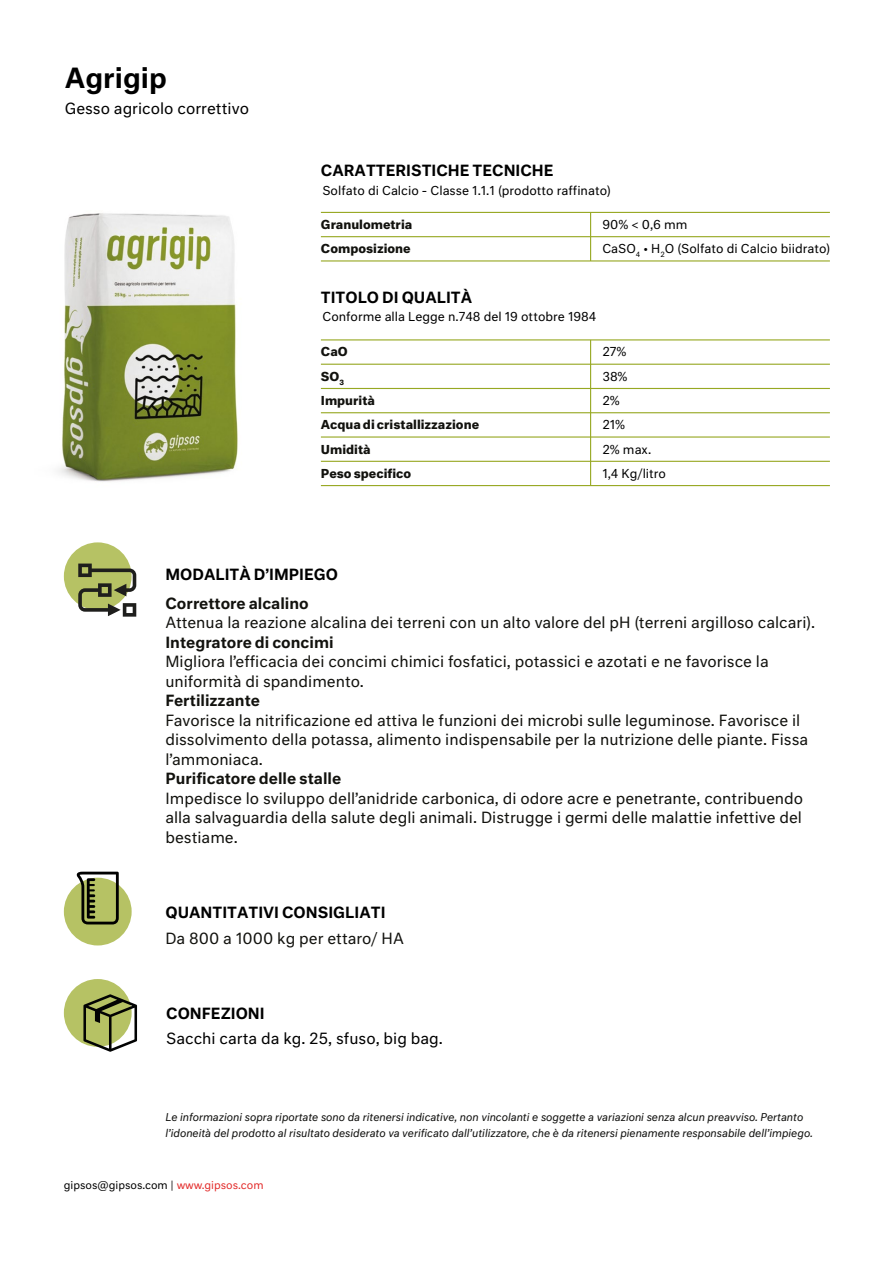
<style>
.page{position:relative;width:893px;height:1263px;background:#fff}
.page>*{position:absolute;margin:0;border:0;box-sizing:border-box;transform-origin:0 0}
.t1{font:500 27px "Neutral Std";color:#000}
.t2{font:15px/19.5px "Neutral Std";color:#12120e}
.t3{font:500 15px "Neutral Std";color:#000}
.t4{font:500 15px "Neutral Std";color:#12120e}
.t5{font:15px "Neutral Std";color:#000}
.t6{font:12px "Neutral Std";color:#000}
.t7{font:700 12px "Neutral Std";color:#12120e}
.t8{font:italic 10.5px/16.5px "Neutral Std";color:#11110f}
.t9{font:10.5px "Neutral Std";color:#000}
.s1{color:#e32c2b}
</style>
<div class="page">
<div style="left:64px;top:542px;width:68px;height:68px;background:#b6c264;border-radius:50%"></div>
<svg style="left:78px;top:563px;width:58px;height:54px"></svg>
<div style="left:64px;top:878px;width:68px;height:67px;background:#b6c264;border-radius:50%"></div>
<div style="left:64px;top:979px;width:68px;height:68px;background:#b6c264;border-radius:50%"></div>
<svg style="left:83px;top:994px;width:54px;height:58px"></svg>
<img style="left:58px;top:213px;width:180px;height:269px">
<hr style="left:321px;top:236px;width:509px;height:1px;background:#97a822">
<hr style="left:321px;top:212px;width:509px;height:1px;background:#97a822">
<svg style="left:590px;top:213px;width:1px;height:47px"></svg>
<hr style="left:321px;top:260px;width:509px;height:1px;background:#97a822">
<hr style="left:321px;top:339px;width:509px;height:1px;background:#97a822">
<hr style="left:321px;top:364px;width:509px;height:1px;background:#97a822">
<hr style="left:321px;top:388px;width:509px;height:1px;background:#97a822">
<hr style="left:321px;top:412px;width:509px;height:1px;background:#97a822">
<hr style="left:321px;top:436px;width:509px;height:2px;background:#97a822">
<hr style="left:321px;top:461px;width:509px;height:1px;background:#97a822">
<hr style="left:321px;top:485px;width:509px;height:1px;background:#97a822">
<hr style="left:590px;top:340px;width:1px;height:146px;background:#97a822">
<svg style="left:77px;top:872px;width:42px;height:52px"></svg>
<h1 class="t1" style="left:65px;top:60px;width:104px">Agrigip</h1>
<p class="t5" style="left:65px;top:99px;width:186px">Gesso agricolo correttivo</p>
<p class="t3" style="left:321px;top:161px;width:234px">CARATTERISTICHE TECNICHE</p>
<p class="t6" style="left:322px;top:183px;width:290px">Solfato di Calcio - Classe 1.1.1 (prodotto raffinato)</p>
<p class="t7" style="left:321px;top:216px;width:93px">Granulometria</p>
<p class="t6" style="left:602px;top:217px;width:87px">90% &lt; 0,6 mm</p>
<p class="t7" style="left:321px;top:241px;width:91px">Composizione</p>
<p class="t6" style="left:602px;top:241px;width:230px">CaSO<sub>4</sub> • H<sub>2</sub>O (Solfato di Calcio biidrato)</p>
<p class="t3" style="left:321px;top:287px;width:153px">TITOLO DI QUALITÀ</p>
<p class="t6" style="left:322px;top:309px;width:276px">Conforme alla Legge n.748 del 19 ottobre 1984</p>
<p class="t7" style="left:321px;top:344px;width:28px">CaO</p>
<p class="t6" style="left:602px;top:344px;width:26px">27%</p>
<p class="t7" style="left:321px;top:368px;width:25px">SO<sub>3</sub></p>
<p class="t7" style="left:321px;top:417px;width:160px">Acqua di cristallizzazione</p>
<p class="t6" style="left:602px;top:368px;width:27px">38%</p>
<p class="t7" style="left:321px;top:392px;width:56px">Impurità</p>
<p class="t6" style="left:602px;top:393px;width:19px">2%</p>
<p class="t6" style="left:602px;top:417px;width:24px">21%</p>
<p class="t7" style="left:321px;top:441px;width:51px">Umidità</p>
<p class="t6" style="left:602px;top:441px;width:50px">2% max.</p>
<p class="t7" style="left:321px;top:465px;width:92px">Peso specifico</p>
<p class="t6" style="left:602px;top:465px;width:65px">1,4 Kg/litro</p>
<p class="t3" style="left:165px;top:564px;width:174px">MODALITÀ D’IMPIEGO</p>
<p class="t4" style="left:165px;top:593px;width:145px">Correttore alcalino</p>
<p class="t2" style="left:165px;top:613px;width:651px">Attenua la reazione alcalina dei terreni con un alto valore del pH (terreni argilloso calcari).</p>
<p class="t4" style="left:165px;top:632px;width:170px">Integratore di concimi</p>
<p class="t2" style="left:165px;top:652px;width:605px">Migliora l’efficacia dei concimi chimici fosfatici, potassici e azotati e ne favorisce la uniformità di spandimento.</p>
<p class="t4" style="left:165px;top:691px;width:96px">Fertilizzante</p>
<p class="t2" style="left:165px;top:710px;width:644px">Favorisce la nitrificazione ed attiva le funzioni dei microbi sulle leguminose. Favorisce il dissolvimento della potassa, alimento indispensabile per la nutrizione delle piante. Fissa l’ammoniaca.</p>
<p class="t4" style="left:165px;top:769px;width:177px">Purificatore delle stalle</p>
<p class="t2" style="left:165px;top:788px;width:639px;text-align:justify">Impedisce lo sviluppo dell’anidride carbonica, di odore acre e penetrante, contribuendo alla salvaguardia della salute degli animali. Distrugge i germi delle malattie infettive del bestiame.</p>
<p class="t3" style="left:165px;top:902px;width:222px">QUANTITATIVI CONSIGLIATI</p>
<p class="t2" style="left:165px;top:928px;width:240px">Da 800 a 1000 kg per ettaro/ HA</p>
<p class="t3" style="left:166px;top:1004px;width:100px">CONFEZIONI</p>
<p class="t5" style="left:166px;top:1029px;width:278px">Sacchi carta da kg. 25, sfuso, big bag.</p>
<p class="t8" style="left:165px;top:1108px;width:649px">Le informazioni sopra riportate sono da ritenersi indicative, non vincolanti e soggette a variazioni senza alcun preavviso. Pertanto l’idoneità del prodotto al risultato desiderato va verificato dall’utilizzatore, che è da ritenersi pienamente responsabile dell’impiego.</p>
<p class="t9" style="left:64px;top:1178px;width:201px">gipsos@gipsos.com | <span class="s1">www.gipsos.com</span></p>
</div>
